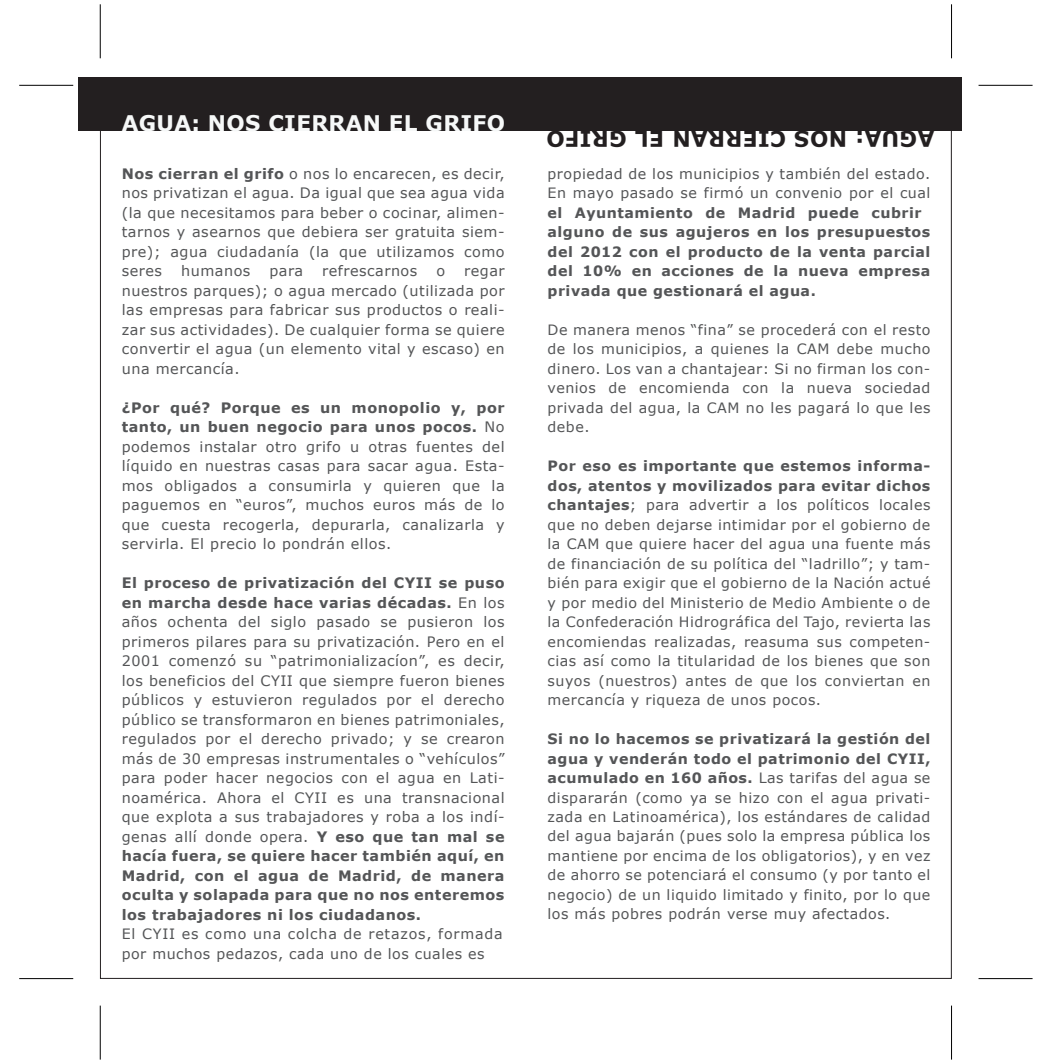
<style>
.page{position:relative;width:1040px;height:1062px;background:#fff}
.page>*{position:absolute;margin:0;border:0;box-sizing:border-box;transform-origin:0 0}
.t1{font:700 21.6px "Verdana";letter-spacing:.015em;color:#f6f8f8}
.t2{font:700 21.6px "Verdana";letter-spacing:.02em;color:#231f20}
.t3{font:14.4px/19.5px "Verdana";letter-spacing:.035em;color:#545557;text-align:justify}
.t4{font:14.25px/19.5px "Verdana";letter-spacing:.035em;color:#545557;text-align:justify}
.t5{font:700 14.25px/19.5px "Verdana";letter-spacing:.035em;color:#545557}
.s1{font-weight:700}
</style>
<div class="page">
<div style="left:78px;top:77px;width:883px;height:54px;background:#231f20"></div>
<hr style="left:100px;top:4px;width:1px;height:54px;background:#000">
<hr style="left:19px;top:85px;width:54px;height:1px;background:#000">
<hr style="left:19px;top:978px;width:54px;height:1px;background:#000">
<hr style="left:100px;top:1006px;width:1px;height:54px;background:#000">
<hr style="left:951px;top:4px;width:1px;height:54px;background:#000">
<hr style="left:978px;top:85px;width:54px;height:1px;background:#000">
<hr style="left:978px;top:978px;width:54px;height:1px;background:#000">
<hr style="left:951px;top:1006px;width:1px;height:54px;background:#000">
<h1 class="t1" style="left:122px;top:110px;width:385px">AGUA: NOS CIERRAN EL GRIFO</h1>
<p class="t3" style="left:122px;top:163px;width:384px"><span class="s1">Nos cierran el grifo</span> o nos lo encarecen, es decir, nos privatizan el agua. Da igual que sea agua vida (la que necesitamos para beber o cocinar, alimen&shy;tarnos y asearnos que debiera ser gratuita siem&shy;pre); agua ciudadanía (la que utilizamos como seres</p>
<p class="t3" style="left:181px;top:261px;width:71px">humanos</p>
<p class="t3" style="left:269px;top:261px;width:35px">para</p>
<p class="t3" style="left:322px;top:261px;width:97px">refrescarnos</p>
<p class="t3" style="left:436px;top:261px;width:10px">o</p>
<p class="t3" style="left:122px;top:261px;width:384px;text-indent:342px">regar nuestros parques); o agua mercado (utilizada por las empresas para fabricar sus productos o reali&shy;zar sus actividades). De cualquier forma se quiere convertir el agua (un elemento vital y escaso) en una mercancía.</p>
<p class="t3" style="left:122px;top:397px;width:384px"><span class="s1">¿Por qué? Porque es un monopolio y, por tanto, un buen negocio para unos pocos.</span> No podemos instalar otro grifo u otras fuentes del líquido en nuestras casas para sacar agua. Esta&shy;mos obligados a consumirla y quieren que la paguemos en “euros”, muchos euros más de lo que cuesta recogerla, depurarla, canalizarla y servirla. El precio lo pondrán ellos.</p>
<p class="t3" style="left:122px;top:573px;width:384px"><span class="s1">El proceso de privatización del CYII se puso en marcha desde hace varias décadas.</span> En los años ochenta del siglo pasado se pusieron los primeros pilares para su privatización. Pero en el 2001 comenzó su “patrimonializacíon”, es decir, los beneficios del CYII que siempre fueron bienes públicos y estuvieron regulados por el derecho público se transformaron en bienes patrimoniales, regulados por el derecho privado; y se crearon más de 30 empresas instrumentales o “vehículos” para poder hacer negocios con el agua en Lati&shy;noamérica. Ahora el CYII es una transnacional que explota a sus trabajadores y roba a los indí&shy;genas allí donde opera. <span class="s1">Y eso que tan mal se hacía fuera, se quiere hacer también aquí, en Madrid, con el agua de Madrid, de manera oculta y solapada para que no nos enteremos los trabajadores ni los ciudadanos.</span></p>
<p class="t4" style="left:122px;top:924px;width:382px">El CYII es como una colcha de retazos, formada por muchos pedazos, cada uno de los cuales es</p>
<h1 class="t2" style="left:934px;top:153px;width:389px;rotate:-180deg">AGUA: NOS CIERRAN EL GRIFO</h1>
<p class="t4" style="left:547px;top:163px;width:384px">propiedad de los municipios y también del estado.<br>En mayo pasado se firmó un convenio por el cual</p>
<p class="t5" style="left:547px;top:202px;width:384px">el Ayuntamiento de Madrid puede cubrir alguno de sus agujeros en los presupuestos del 2012 con el producto de la venta parcial del 10% en acciones de la nueva empresa privada que gestionará el agua.</p>
<p class="t4" style="left:547px;top:319px;width:384px">De manera menos “fina” se procederá con el resto de los municipios, a quienes la CAM debe mucho dinero. Los van a chantajear: Si no firman los con&shy;venios de encomienda con la nueva sociedad privada del agua, la CAM no les pagará lo que les debe.</p>
<p class="t4" style="left:547px;top:456px;width:384px"><span class="s1">Por eso es importante que estemos informa&shy;dos, atentos y movilizados para evitar dichos chantajes</span>; para advertir a los políticos locales que no deben dejarse intimidar por el gobierno de la CAM que quiere hacer del agua una fuente más de financiación de su política del “ladrillo”; y tam&shy;bién para exigir que el gobierno de la Nación actué y por medio del Ministerio de Medio Ambiente o de la Confederación Hidrográfica del Tajo, revierta las encomiendas realizadas, reasuma sus competen&shy;cias así como la titularidad de los bienes que son suyos (nuestros) antes de que los conviertan en mercancía y riqueza de unos pocos.</p>
<p class="t4" style="left:547px;top:729px;width:384px"><span class="s1">Si no lo hacemos se privatizará la gestión del agua y venderán todo el patrimonio del CYII, acumulado en 160 años.</span> Las tarifas del agua se dispararán (como ya se hizo con el agua privati&shy;zada en Latinoamérica), los estándares de calidad del agua bajarán (pues solo la empresa pública los mantiene por encima de los obligatorios), y en vez de ahorro se potenciará el consumo (y por tanto el negocio) de un liquido limitado y finito, por lo que los más pobres podrán verse muy afectados.</p>
</div>
